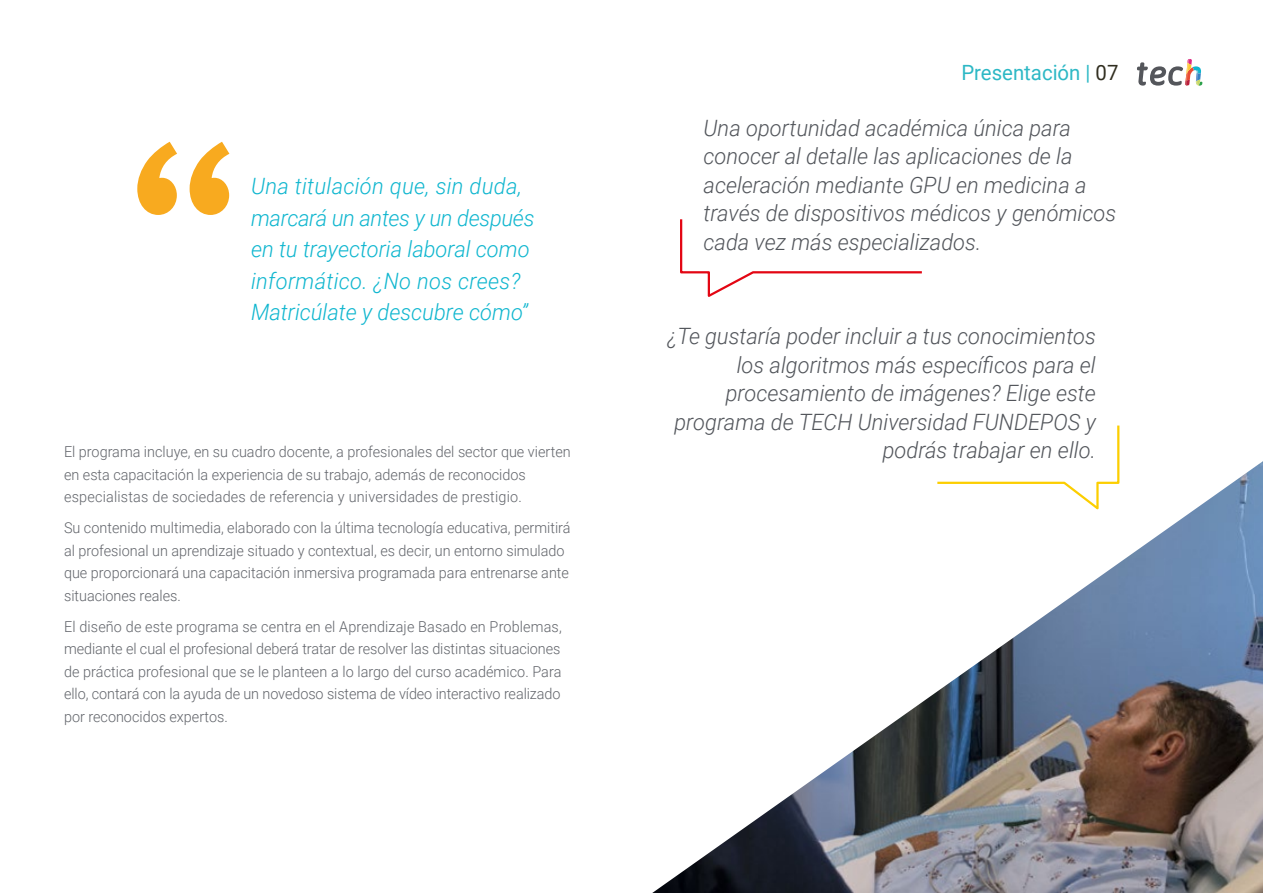
<style>
.page{position:relative;width:1263px;height:893px;background:#fff}
.page>*{position:absolute;margin:0;border:0;box-sizing:border-box;transform-origin:0 0}
.t1{font:italic 300 22.5px/28.5px "Roboto";color:#52555b;text-align:right}
.t2{font:italic 300 22.5px/31.5px "Roboto";color:#0fb6cf}
.t3{font:21px "Roboto";color:#2db8c5}
.t4{font:300 15px/22.5px "Roboto";color:#61646a;scale:.96 1}
.s1{color:#312e20}
</style>
<div class="page">
<svg style="left:1117px;top:425px;width:3px;height:36px"></svg>
<svg style="left:680px;top:219px;width:242px;height:78px"></svg>
<svg style="left:1137px;top:59px;width:65px;height:27px"></svg>
<img style="left:652px;top:461px;width:611px;height:432px">
<svg style="left:137px;top:142px;width:92px;height:73px"></svg>
<h1 class="t2" style="left:251px;top:170px;width:285px">Una titulación que, sin duda, marcará un antes y un después en tu trayectoria laboral como informático. ¿No nos crees?<br>Matricúlate y descubre cómo”</h1>
<p class="t4" style="left:64px;top:440px;width:529px">El programa incluye, en su cuadro docente, a profesionales del sector que vierten en esta capacitación la experiencia de su trabajo, además de reconocidos especialistas de sociedades de referencia y universidades de prestigio.</p>
<p class="t4" style="left:64px;top:516px;width:529px">Su contenido multimedia, elaborado con la última tecnología educativa, permitirá al profesional un aprendizaje situado y contextual, es decir, un entorno simulado que proporcionará una capacitación inmersiva programada para entrenarse ante situaciones reales.</p>
<p class="t4" style="left:64px;top:615px;width:520px;text-align:justify">El diseño de este programa se centra en el Aprendizaje Basado en Problemas, mediante el cual el profesional deberá tratar de resolver las distintas situaciones de práctica profesional que se le planteen a lo largo del curso académico. Para ello, contará con la ayuda de un novedoso sistema de vídeo interactivo realizado por reconocidos expertos.</p>
<h2 class="t3" style="left:961px;top:57px;width:159px">Presentación | <span class="s1">07</span></h2>
<h1 class="t1" style="left:703px;top:113px;width:414px;text-align:left">Una oportunidad académica única para conocer al detalle las aplicaciones de la aceleración mediante GPU en medicina a través de dispositivos médicos y genómicos cada vez más especializados.</h1>
<h1 class="t1" style="left:667px;top:321px;width:430px">¿Te gustaría poder incluir a tus conocimientos los algoritmos más específicos para el procesamiento de imágenes? Elige este programa de TECH Universidad FUNDEPOS y podrás trabajar en ello.</h1>
</div>
